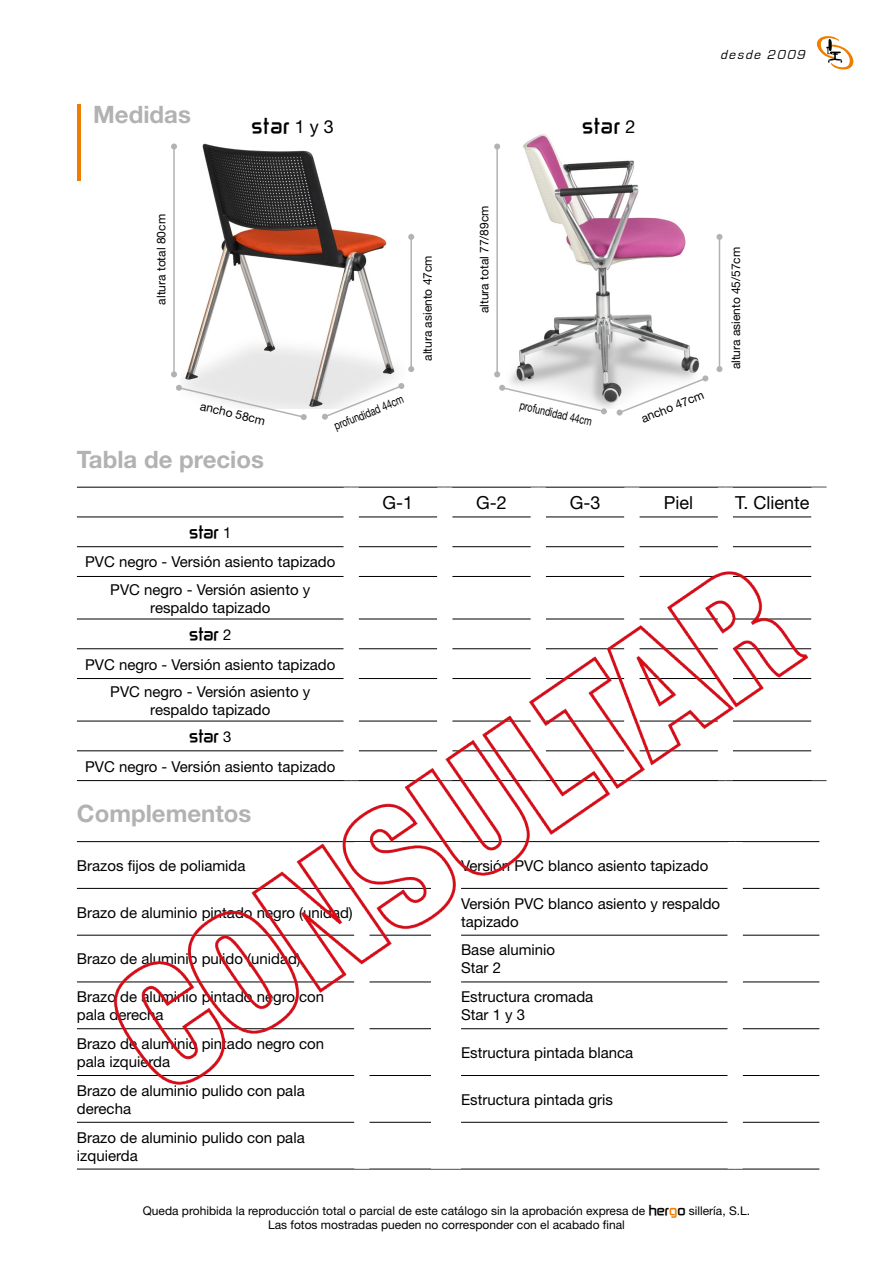
<style>
.page{position:relative;width:893px;height:1263px;background:#fff}
.page>*{position:absolute;margin:0;border:0;box-sizing:border-box;transform-origin:0 0}
.t1{font:700 24px "Helvetica Neue";color:#b3b2b2}
.t2{font:18px "Helvetica Neue";color:#000}
.t3{font:700 18px "Zekton";letter-spacing:.05em;color:#000}
.t4{font:15px/18px "Helvetica Neue";color:#000}
.t5{font:700 15px "Zekton";color:#000}
.t6{font:italic 13.5px "Eurostile";color:#000}
.t7{font:12px "Helvetica Neue";color:#000}
.t8{font:12px "Helvetica Neue";color:#000;scale:.75 1}
.s1{font-family:"Helvetica Neue";font-weight:400}
.s2{font-family:"Zekton";font-weight:700}
.s3{font-family:"Zekton";font-weight:700;color:#ef7d00}
</style>
<div class="page">
<svg style="left:817px;top:36px;width:37px;height:34px"></svg>
<hr style="left:77px;top:104px;width:3px;height:77px;background:#ef7d00">
<img style="left:183px;top:143px;width:222px;height:265px">
<img style="left:510px;top:134px;width:213px;height:274px">
<svg style="left:322px;top:383px;width:82px;height:37px"></svg>
<svg style="left:617px;top:375px;width:91px;height:40px"></svg>
<svg style="left:176px;top:385px;width:131px;height:35px"></svg>
<svg style="left:499px;top:385px;width:108px;height:29px"></svg>
<hr style="left:173px;top:147px;width:2px;height:227px;background:#b3b2b2">
<svg style="left:171px;top:144px;width:6px;height:5px"></svg>
<svg style="left:171px;top:371px;width:6px;height:6px"></svg>
<hr style="left:496px;top:147px;width:2px;height:227px;background:#b3b2b2">
<svg style="left:494px;top:144px;width:6px;height:6px"></svg>
<svg style="left:494px;top:371px;width:6px;height:6px"></svg>
<hr style="left:410px;top:237px;width:2px;height:132px;background:#b3b2b2">
<svg style="left:408px;top:366px;width:6px;height:6px"></svg>
<svg style="left:408px;top:234px;width:6px;height:6px"></svg>
<hr style="left:719px;top:237px;width:1px;height:132px;background:#b3b2b2">
<svg style="left:716px;top:366px;width:6px;height:6px"></svg>
<svg style="left:716px;top:234px;width:6px;height:6px"></svg>
<hr style="left:77px;top:487px;width:274px;height:1px;background:#000">
<hr style="left:351px;top:487px;width:94px;height:1px;background:#000">
<hr style="left:445px;top:487px;width:93px;height:1px;background:#000">
<hr style="left:538px;top:487px;width:94px;height:1px;background:#000">
<hr style="left:632px;top:487px;width:93px;height:1px;background:#000">
<hr style="left:725px;top:487px;width:101px;height:1px;background:#000">
<hr style="left:77px;top:517px;width:267px;height:1px;background:#000">
<hr style="left:359px;top:517px;width:78px;height:1px;background:#000">
<hr style="left:452px;top:517px;width:79px;height:1px;background:#000">
<hr style="left:546px;top:517px;width:78px;height:1px;background:#000">
<hr style="left:639px;top:517px;width:79px;height:1px;background:#000">
<hr style="left:733px;top:517px;width:78px;height:1px;background:#000">
<div style="left:437px;top:487px;width:15px;height:30px;background:#fff"></div>
<div style="left:531px;top:487px;width:15px;height:30px;background:#fff"></div>
<div style="left:344px;top:487px;width:15px;height:30px;background:#fff"></div>
<div style="left:624px;top:487px;width:15px;height:30px;background:#fff"></div>
<div style="left:718px;top:487px;width:15px;height:30px;background:#fff"></div>
<div style="left:811px;top:487px;width:15px;height:30px;background:#fff"></div>
<hr style="left:77px;top:1122px;width:277px;height:1px;background:#000">
<hr style="left:369px;top:1122px;width:62px;height:1px;background:#000">
<hr style="left:461px;top:1122px;width:267px;height:1px;background:#000">
<hr style="left:743px;top:1122px;width:76px;height:1px;background:#000">
<hr style="left:77px;top:1169px;width:285px;height:1px;background:#000">
<hr style="left:362px;top:1169px;width:84px;height:1px;background:#000">
<hr style="left:446px;top:1169px;width:289px;height:1px;background:#000">
<hr style="left:735px;top:1169px;width:84px;height:1px;background:#000">
<img style="left:76px;top:546px;width:751px;height:539px">
<p class="t1" style="left:93px;top:100px;width:99px">Medidas</p>
<p class="t3" style="left:251px;top:113px;width:84px">star <span class="s1">1 y 3</span></p>
<p class="t3" style="left:582px;top:113px;width:55px">star <span class="s1">2</span></p>
<p class="t6" style="left:720px;top:47px;width:90px">desde 2009</p>
<p class="t7" style="left:154px;top:304px;width:92px;rotate:-90deg">altura total 80cm</p>
<p class="t7" style="left:477px;top:313px;width:109px;rotate:-90deg">altura total 77/89cm</p>
<p class="t7" style="left:420px;top:361px;width:107px;rotate:-90deg">altura asiento 47cm</p>
<p class="t7" style="left:729px;top:369px;width:124px;rotate:-90deg">altura asiento 45/57cm</p>
<p class="t8" style="left:332px;top:420px;width:100px;rotate:-22deg">profundidad 44cm</p>
<p class="t7" style="left:639px;top:412px;width:68px;rotate:-22deg">ancho 47cm</p>
<p class="t7" style="left:202px;top:399px;width:68px;rotate:13deg">ancho 58cm</p>
<p class="t8" style="left:522px;top:398px;width:100px;rotate:13deg">profundidad 44cm</p>
<p class="t1" style="left:77px;top:444px;width:189px">Tabla de precios</p>
<p class="t2" style="left:383px;top:492px;width:32px">G-1</p>
<p class="t2" style="left:476px;top:492px;width:32px">G-2</p>
<p class="t2" style="left:570px;top:492px;width:32px">G-3</p>
<p class="t2" style="left:664px;top:492px;width:31px">Piel</p>
<p class="t2" style="left:735px;top:492px;width:76px">T. Cliente</p>
<p class="t5" style="left:189px;top:521px;width:44px">star <span class="s1">1</span></p>
<p class="t4" style="left:85px;top:553px;width:252px">PVC negro - Versión asiento tapizado</p>
<p class="t4" style="left:110px;top:580px;width:202px">PVC negro - Versión asiento y</p>
<p class="t4" style="left:150px;top:598px;width:122px">respaldo tapizado</p>
<p class="t5" style="left:189px;top:623px;width:44px">star <span class="s1">2</span></p>
<p class="t4" style="left:85px;top:655px;width:252px">PVC negro - Versión asiento tapizado</p>
<p class="t4" style="left:110px;top:682px;width:202px">PVC negro - Versión asiento y</p>
<p class="t4" style="left:150px;top:700px;width:122px">respaldo tapizado</p>
<p class="t5" style="left:189px;top:725px;width:44px">star <span class="s1">3</span></p>
<p class="t4" style="left:85px;top:757px;width:252px">PVC negro - Versión asiento tapizado</p>
<p class="t1" style="left:77px;top:799px;width:176px">Complementos</p>
<p class="t4" style="left:77px;top:856px;width:170px">Brazos fijos de poliamida</p>
<p class="t4" style="left:461px;top:856px;width:249px">Versión PVC blanco asiento tapizado</p>
<p class="t4" style="left:77px;top:903px;width:277px">Brazo de aluminio pintado negro (unidad)</p>
<p class="t4" style="left:461px;top:894px;width:261px">Versión PVC blanco asiento y respaldo tapizado</p>
<p class="t4" style="left:77px;top:950px;width:225px">Brazo de aluminio pulido (unidad)</p>
<p class="t4" style="left:461px;top:941px;width:96px">Base aluminio</p>
<p class="t4" style="left:461px;top:959px;width:42px">Star 2</p>
<p class="t4" style="left:77px;top:988px;width:249px">Brazo de aluminio pintado negro con pala derecha</p>
<p class="t4" style="left:461px;top:988px;width:134px">Estructura cromada</p>
<p class="t4" style="left:461px;top:1006px;width:66px">Star 1 y 3</p>
<p class="t4" style="left:77px;top:1034px;width:249px">Brazo de aluminio pintado negro con pala izquierda</p>
<p class="t4" style="left:461px;top:1043px;width:174px">Estructura pintada blanca</p>
<p class="t4" style="left:77px;top:1081px;width:229px">Brazo de aluminio pulido con pala derecha</p>
<p class="t4" style="left:461px;top:1090px;width:153px">Estructura pintada gris</p>
<p class="t4" style="left:77px;top:1128px;width:229px">Brazo de aluminio pulido con pala izquierda</p>
<p class="t7" style="left:143px;top:1203px;width:609px">Queda prohibida la reproducción total o parcial de este catálogo sin la aprobación expresa de <span class="s2">her</span><span class="s3">g</span><span class="s2">o</span> sillería, S.L.</p>
<p class="t7" style="left:268px;top:1217px;width:358px">Las fotos mostradas pueden no corresponder con el acabado final</p>
</div>
